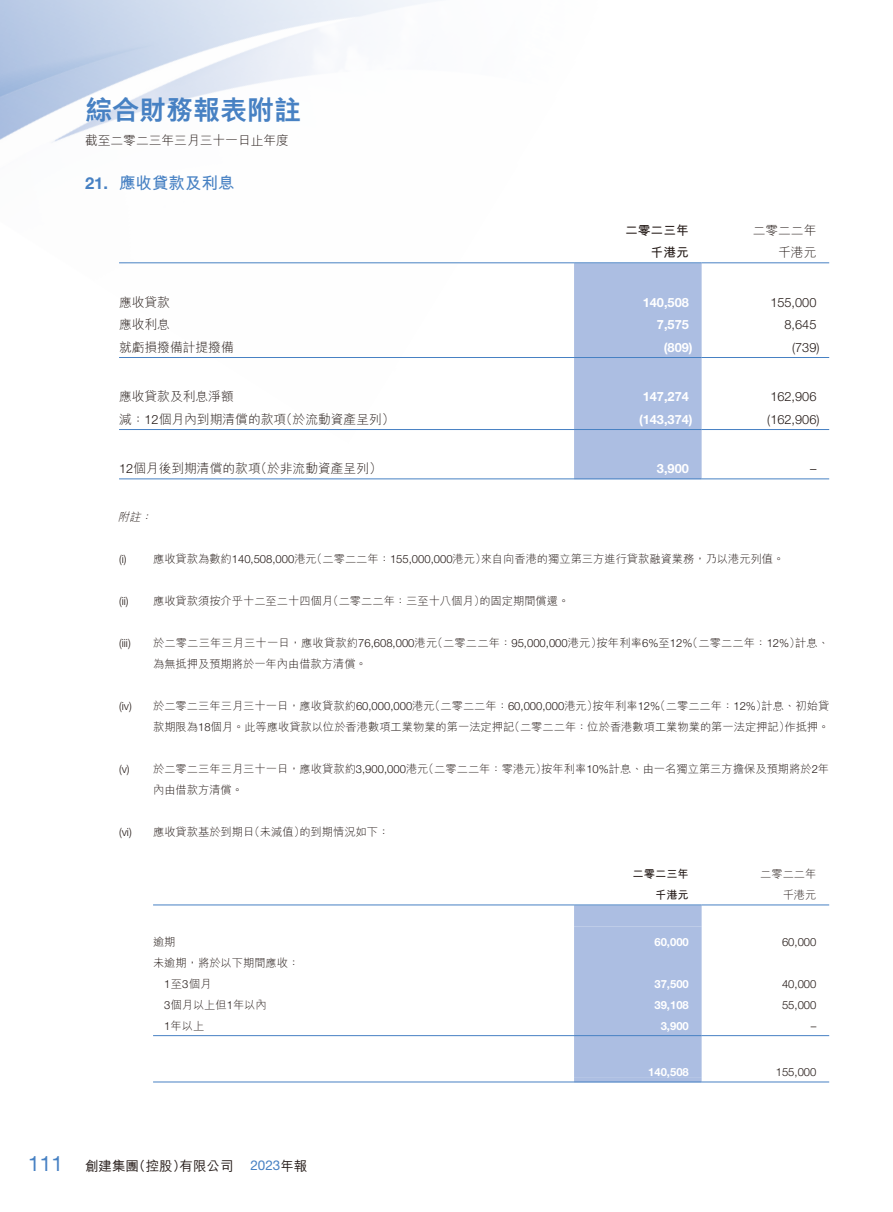
<style>
.page{position:relative;width:893px;height:1212px;background:#fff}
.page>*{position:absolute;margin:0;border:0;box-sizing:border-box;transform-origin:0 0}
.t1{font:800 27px "M Hei HK";color:#4781c3}
.t2{font:21px "Helvetica Neue LT Std";color:#4781c3}
.t3{font:700 16.5px "M Hei HK";color:#4781c3}
.t4{font:700 16.5px "Helvetica Neue LT Std";color:#4781c3}
.t5{font:500 13.5px "M Hei HK";color:#231916}
.t6{font:13.5px "Helvetica Neue LT Std";color:#4781c3}
.t7{font:300 12.75px "M Hei HK";color:#231916}
.t8{font:700 12.75px "Helvetica Neue LT Std";color:#fff}
.t9{font:300 12.75px "Helvetica Neue LT Std";color:#231916}
.t10{font:700 12.75px "M Hei HK";color:#231916}
.t11{font:300 11.25px/21px "M Hei HK";color:#231916}
.t12{font:300 11.25px "Helvetica Neue LT Std";color:#231916}
.t13{font:700 11.25px "Helvetica Neue LT Std";color:#fff}
.t14{font:700 11.25px "M Hei HK";color:#231916}
.t15{font:italic 300 11.25px "M Hei HK";color:#231916}
.s1{font-family:"Helvetica Neue LT Std"}
.s2{font-family:"M Hei HK"}
.s3{font-family:"M Hei HK";font-weight:500;color:#231916}
</style>
<div class="page">
<img style="left:0;top:0;width:574px;height:264px">
<div style="left:574px;top:263px;width:128px;height:215px;background:#acbee2"></div>
<hr style="left:119px;top:262px;width:455px;height:1px;background:#4781c3">
<hr style="left:574px;top:262px;width:128px;height:1px;background:#4781c3">
<hr style="left:702px;top:262px;width:127px;height:1px;background:#4781c3">
<hr style="left:119px;top:357px;width:455px;height:1px;background:#4781c3">
<hr style="left:574px;top:357px;width:128px;height:1px;background:#4781c3">
<hr style="left:702px;top:357px;width:127px;height:1px;background:#4781c3">
<hr style="left:119px;top:429px;width:455px;height:1px;background:#4781c3">
<hr style="left:574px;top:429px;width:128px;height:1px;background:#4781c3">
<hr style="left:702px;top:429px;width:127px;height:1px;background:#4781c3">
<hr style="left:119px;top:478px;width:455px;height:1px;background:#4781c3">
<hr style="left:574px;top:478px;width:128px;height:1px;background:#4781c3">
<hr style="left:702px;top:478px;width:127px;height:1px;background:#4781c3">
<div style="left:574px;top:905px;width:128px;height:176px;background:#acbee2"></div>
<hr style="left:153px;top:904px;width:421px;height:1px;background:#4781c3">
<hr style="left:574px;top:904px;width:128px;height:1px;background:#4781c3">
<hr style="left:702px;top:904px;width:127px;height:1px;background:#4781c3">
<hr style="left:153px;top:1035px;width:421px;height:1px;background:#4781c3">
<hr style="left:574px;top:1035px;width:128px;height:1px;background:#4781c3">
<hr style="left:702px;top:1035px;width:127px;height:1px;background:#4781c3">
<hr style="left:153px;top:1081px;width:421px;height:1px;background:#4781c3">
<hr style="left:574px;top:1081px;width:128px;height:1px;background:#4781c3">
<hr style="left:702px;top:1081px;width:127px;height:1px;background:#4781c3">
<h1 class="t1" style="left:85px;top:96px;width:217px">綜合財務報表附註</h1>
<p class="t7" style="left:85px;top:134px;width:205px">截至二零二三年三月三十一日止年度</p>
<h3 class="t4" style="left:85px;top:173px;width:24px">21.</h3>
<h3 class="t3" style="left:119px;top:171px;width:117px">應收貸款及利息</h3>
<p class="t10" style="left:625px;top:221px;width:65px">二零二三年</p>
<p class="t10" style="left:651px;top:243px;width:40px">千港元</p>
<p class="t7" style="left:753px;top:223px;width:65px">二零二二年</p>
<p class="t7" style="left:778px;top:246px;width:40px">千港元</p>
<p class="t7" style="left:119px;top:295px;width:52px">應收貸款</p>
<p class="t8" style="left:643px;top:294px;width:48px">140,508</p>
<p class="t9" style="left:770px;top:294px;width:48px">155,000</p>
<p class="t7" style="left:119px;top:318px;width:52px">應收利息</p>
<p class="t8" style="left:657px;top:317px;width:33px">7,575</p>
<p class="t9" style="left:784px;top:317px;width:33px">8,645</p>
<p class="t7" style="left:119px;top:340px;width:116px">就虧損撥備計提撥備</p>
<p class="t8" style="left:664px;top:339px;width:30px">)809(</p>
<p class="t9" style="left:792px;top:339px;width:29px">)739(</p>
<p class="t7" style="left:119px;top:390px;width:116px">應收貸款及利息淨額</p>
<p class="t8" style="left:643px;top:389px;width:48px">147,274</p>
<p class="t9" style="left:770px;top:389px;width:48px">162,906</p>
<p class="t7" style="left:280px;top:412px;width:116px">（於流動資產呈列(</p>
<p class="t7" style="left:119px;top:412px;width:169px">減：<span class="s1">12</span>個月內到期清償的款項</p>
<p class="t8" style="left:639px;top:411px;width:55px">)143,374(</p>
<p class="t9" style="left:767px;top:411px;width:54px">)162,906(</p>
<p class="t7" style="left:254px;top:462px;width:129px">（於非流動資產呈列(</p>
<p class="t7" style="left:119px;top:462px;width:143px"><span class="s1">12</span>個月後到期清償的款項</p>
<p class="t8" style="left:657px;top:461px;width:33px">3,900</p>
<p class="t9" style="left:810px;top:461px;width:8px">–</p>
<p class="t15" style="left:118px;top:511px;width:27px">附註</p>
<p class="t15" style="left:140px;top:511px;width:16px">：</p>
<p class="t12" style="left:119px;top:552px;width:9px">) i(</p>
<p class="t12" style="left:153px;top:552px;width:165px"><span class="s2">應收貸款為數約</span>140,508,000<span class="s2">港元</span></p>
<p class="t11" style="left:481px;top:548px;width:305px">來自向香港的獨立第三方進行貸款融資業務，乃以港元列值。</p>
<p class="t12" style="left:311px;top:552px;width:177px"><span class="s2">（二零二二年：</span>155,000,000<span class="s2">港元）</span></p>
<p class="t12" style="left:119px;top:594px;width:11px">i i( )</p>
<p class="t11" style="left:153px;top:590px;width:181px">應收貸款須按介乎十二至二十四個月</p>
<p class="t11" style="left:327px;top:590px;width:159px">（二零二二年：三至十八個月）</p>
<p class="t11" style="left:479px;top:590px;width:91px">的固定期間償還。</p>
<p class="t12" style="left:119px;top:636px;width:13px">(iii)</p>
<p class="t11" style="left:153px;top:632px;width:286px">於二零二三年三月三十一日，應收貸款約<span class="s1">76,608,000</span>港元</p>
<p class="t11" style="left:432px;top:632px;width:172px">（二零二二年：<span class="s1">95,000,000</span>港元）</p>
<p class="t11" style="left:687px;top:632px;width:115px">（二零二二年：<span class="s1">12%</span>）</p>
<p class="t11" style="left:597px;top:632px;width:97px">按年利率<span class="s1">6%</span>至<span class="s1">12%</span></p>
<p class="t11" style="left:795px;top:632px;width:36px">計息、</p>
<p class="t11" style="left:153px;top:653px;width:215px">為無抵押及預期將於一年內由借款方清償。</p>
<p class="t12" style="left:119px;top:699px;width:14px">i v( )</p>
<p class="t11" style="left:153px;top:695px;width:283px">於二零二三年三月三十一日，應收貸款約<span class="s1">60,000,000</span>港元</p>
<p class="t11" style="left:762px;top:695px;width:69px">計息、初始貸</p>
<p class="t11" style="left:429px;top:695px;width:170px">（二零二二年：<span class="s1">60,000,000</span>港元）</p>
<p class="t11" style="left:654px;top:695px;width:114px">（二零二二年：<span class="s1">12%</span>）</p>
<p class="t11" style="left:593px;top:695px;width:69px">按年利率<span class="s1">12%</span></p>
<p class="t11" style="left:153px;top:716px;width:363px">款期限為<span class="s1">18</span>個月。此等應收貸款以位於香港數項工業物業的第一法定押記</p>
<p class="t11" style="left:509px;top:716px;width:283px">（二零二二年：位於香港數項工業物業的第一法定押記）</p>
<p class="t11" style="left:784px;top:716px;width:46px">作抵押。</p>
<p class="t12" style="left:119px;top:762px;width:12px">v( )</p>
<p class="t11" style="left:153px;top:758px;width:277px">於二零二三年三月三十一日，應收貸款約<span class="s1">3,900,000</span>港元</p>
<p class="t11" style="left:423px;top:758px;width:125px">（二零二二年：零港元）</p>
<p class="t11" style="left:541px;top:758px;width:289px">按年利率<span class="s1">10%</span>計息、由一名獨立第三方擔保及預期將於年<span class="s1">2</span></p>
<p class="t11" style="left:153px;top:779px;width:92px">內由借款方清償。</p>
<p class="t12" style="left:119px;top:825px;width:14px">(vi)</p>
<p class="t11" style="left:153px;top:821px;width:103px">應收貸款基於到期日</p>
<p class="t11" style="left:249px;top:821px;width:58px">（未減值）</p>
<p class="t11" style="left:299px;top:821px;width:91px">的到期情況如下：</p>
<p class="t14" style="left:633px;top:866px;width:58px">二零二三年</p>
<p class="t11" style="left:760px;top:863px;width:58px">二零二二年</p>
<p class="t14" style="left:655px;top:887px;width:35px">千港元</p>
<p class="t11" style="left:783px;top:884px;width:35px">千港元</p>
<p class="t11" style="left:153px;top:931px;width:148px">逾期<br>未逾期，將於以下期間應收：</p>
<p class="t13" style="left:654px;top:935px;width:36px">60,000</p>
<p class="t12" style="left:782px;top:935px;width:36px">60,000</p>
<p class="t11" style="left:164px;top:973px;width:49px">至<span class="s1">1 3</span>個月</p>
<p class="t13" style="left:654px;top:977px;width:36px">37,500</p>
<p class="t12" style="left:782px;top:977px;width:36px">40,000</p>
<p class="t11" style="left:164px;top:994px;width:104px"><span class="s1">3</span>個月以上但<span class="s1">1</span>年以內</p>
<p class="t13" style="left:654px;top:998px;width:36px">39,108</p>
<p class="t12" style="left:782px;top:998px;width:36px">55,000</p>
<p class="t11" style="left:164px;top:1015px;width:42px"><span class="s1">1</span>年以上</p>
<p class="t13" style="left:661px;top:1019px;width:30px">3,900</p>
<p class="t12" style="left:811px;top:1019px;width:7px">–</p>
<p class="t13" style="left:648px;top:1065px;width:42px">140,508</p>
<p class="t12" style="left:776px;top:1065px;width:42px">155,000</p>
<h2 class="t2" style="left:28px;top:1151px;width:37px">111</h2>
<p class="t5" style="left:85px;top:1156px;width:55px">創建集團</p>
<p class="t5" style="left:132px;top:1156px;width:55px">（控股）</p>
<p class="t5" style="left:180px;top:1156px;width:55px">有限公司</p>
<p class="t6" style="left:250px;top:1157px;width:59px">2023<span class="s3">年報</span></p>
</div>
